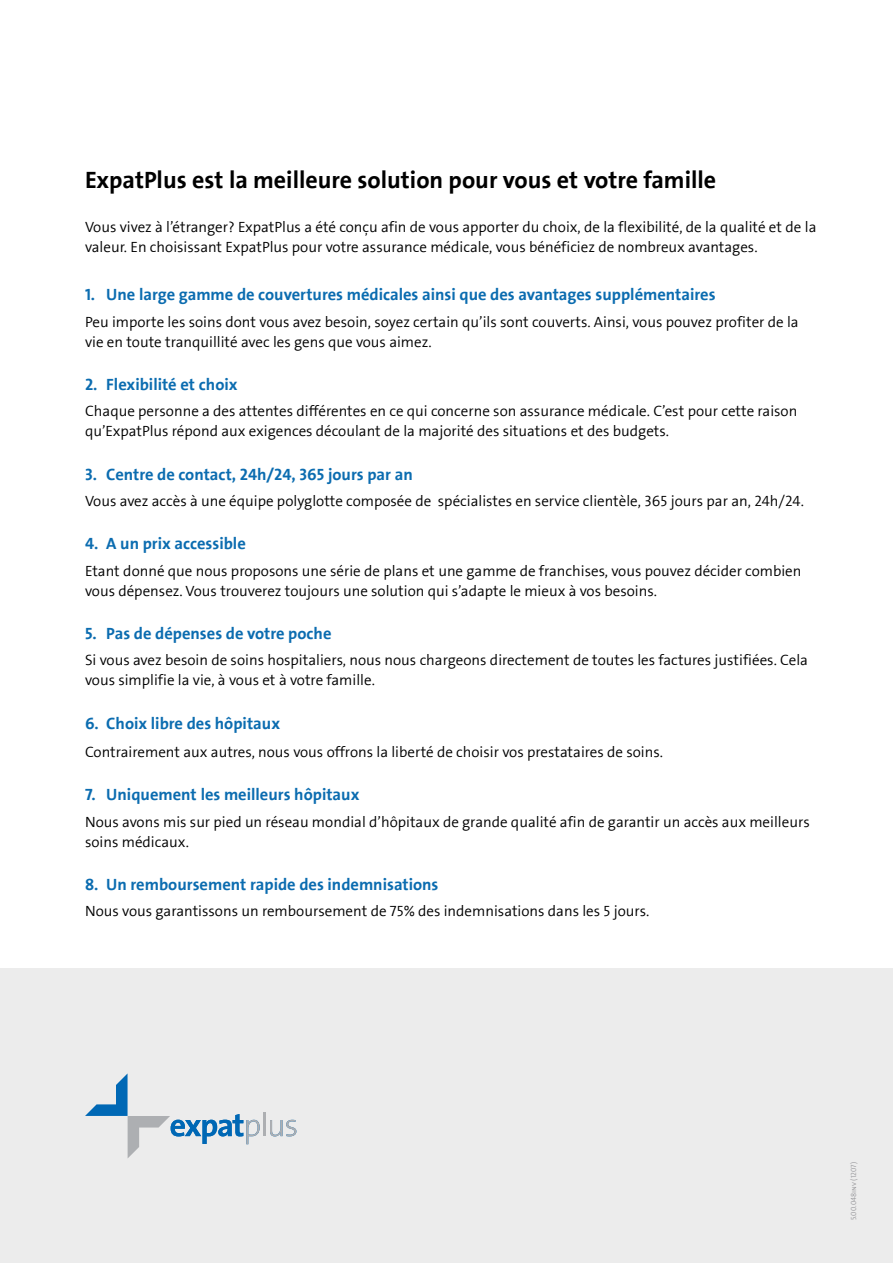
<style>
.page{position:relative;width:893px;height:1263px;background:#fff}
.page>*{position:absolute;margin:0;border:0;box-sizing:border-box;transform-origin:0 0}
.t1{font:24px "The Sans LF Bold";color:#000}
.t2{font:16.5px "The Sans LF Bold";color:#0b6cb0}
.t3{font:300 15px/19.8px "The Sans LF Semi";color:#000}
.t4{font:300 7.5px "The Sans SC Semi";color:#97979b}
</style>
<div class="page">
<div style="left:0;top:969px;width:893px;height:294px;background:#ececec"></div>
<hr style="left:263px;top:1112px;width:2px;height:24px;background:#adafb2">
<svg style="left:270px;top:1120px;width:26px;height:16px"></svg>
<svg style="left:85px;top:1073px;width:175px;height:85px"></svg>
<h1 class="t1" style="left:85px;top:167px;width:633px">ExpatPlus est la meilleure solution pour vous et votre famille</h1>
<p class="t3" style="left:85px;top:218px;width:733px">Vous vivez à l’étranger? ExpatPlus a été conçu afin de vous apporter du choix, de la flexibilité, de la qualité et de la valeur. En choisissant ExpatPlus pour votre assurance médicale, vous bénéficiez de nombreux avantages.</p>
<p class="t2" style="left:85px;top:286px;width:632px">1. Une large gamme de couvertures médicales ainsi que des avantages supplémentaires</p>
<p class="t3" style="left:85px;top:312px;width:715px">Peu importe les soins dont vous avez besoin, soyez certain qu’ils sont couverts. Ainsi, vous pouvez profiter de la vie en toute tranquillité avec les gens que vous aimez.</p>
<p class="t2" style="left:85px;top:376px;width:154px">2. Flexibilité et choix</p>
<p class="t3" style="left:85px;top:402px;width:714px">Chaque personne a des attentes différentes en ce qui concerne son assurance médicale. C’est pour cette raison qu’ExpatPlus répond aux exigences découlant de la majorité des situations et des budgets.</p>
<p class="t2" style="left:85px;top:465px;width:329px">3. Centre de contact, 24h/24, 365 jours par an</p>
<p class="t3" style="left:85px;top:492px;width:720px">Vous avez accès à une équipe polyglotte composée de spécialistes en service clientèle, 365 jours par an, 24h/24.</p>
<p class="t2" style="left:85px;top:535px;width:162px">4. A un prix accessible</p>
<p class="t3" style="left:85px;top:561px;width:718px">Etant donné que nous proposons une série de plans et une gamme de franchises, vous pouvez décider combien vous dépensez. Vous trouverez toujours une solution qui s’adapte le mieux à vos besoins.</p>
<p class="t2" style="left:85px;top:625px;width:248px">5. Pas de dépenses de votre poche</p>
<p class="t3" style="left:85px;top:651px;width:724px">Si vous avez besoin de soins hospitaliers, nous nous chargeons directement de toutes les factures justifiées. Cela vous simplifie la vie, à vous et à votre famille.</p>
<p class="t2" style="left:85px;top:714px;width:196px">6. Choix libre des hôpitaux</p>
<p class="t3" style="left:85px;top:742px;width:580px">Contrairement aux autres, nous vous offrons la liberté de choisir vos prestataires de soins.</p>
<p class="t2" style="left:85px;top:786px;width:276px">7. Uniquement les meilleurs hôpitaux</p>
<p class="t3" style="left:85px;top:812px;width:726px">Nous avons mis sur pied un réseau mondial d’hôpitaux de grande qualité afin de garantir un accès aux meilleurs soins médicaux.</p>
<p class="t2" style="left:85px;top:875px;width:355px">8. Un remboursement rapide des indemnisations</p>
<p class="t3" style="left:85px;top:902px;width:566px">Nous vous garantissons un remboursement de 75% des indemnisations dans les 5 jours.</p>
<p class="t4" style="left:850px;top:1220px;width:60px;rotate:-90deg">5.00.048inv (1207)</p>
</div>
